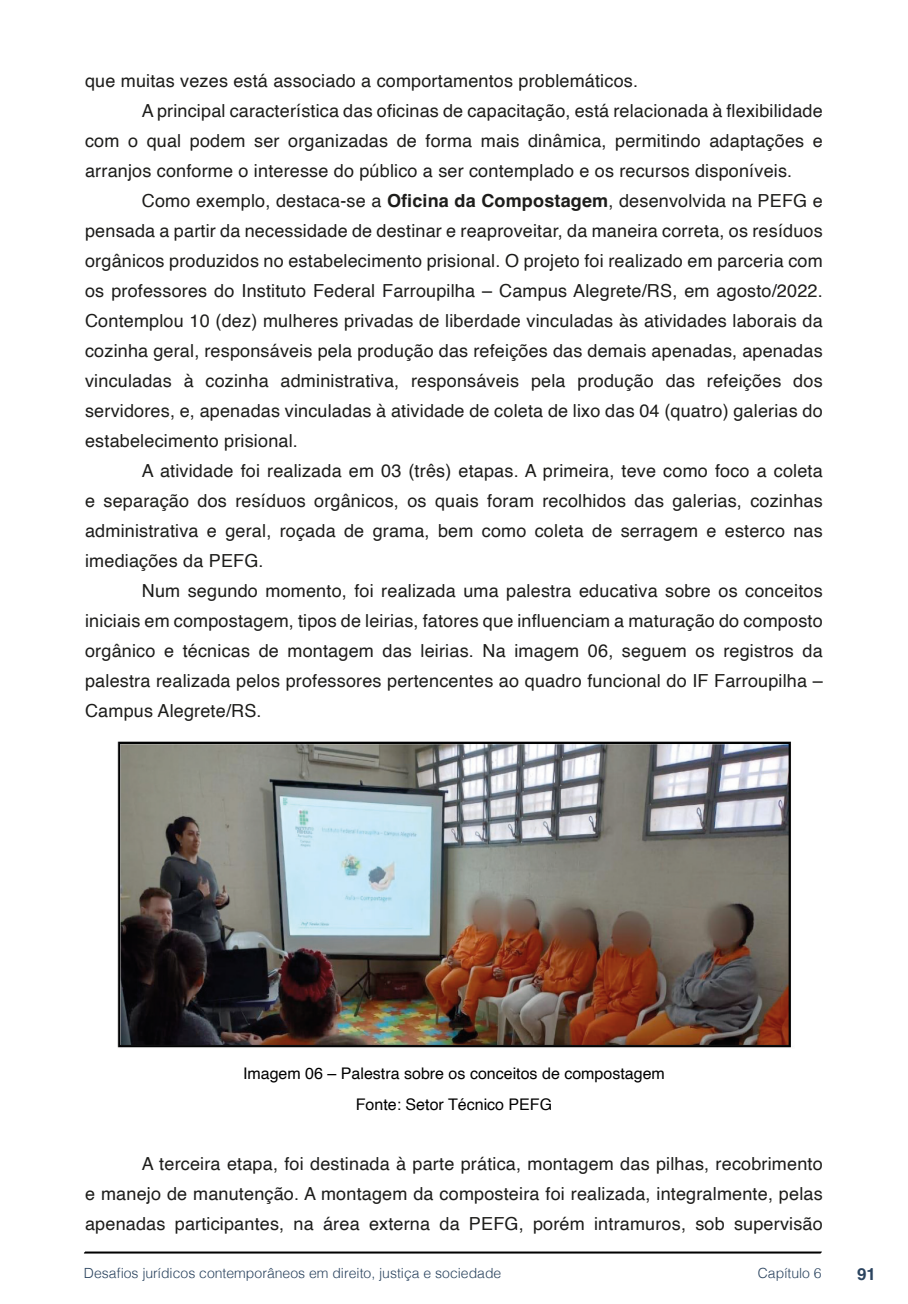
<style>
.page{position:relative;width:908px;height:1304px;background:#fff}
.page>*{position:absolute;margin:0;border:0;box-sizing:border-box;transform-origin:0 0}
.txt{font:18px/30px "Helvetica";letter-spacing:.01em;color:#1d1d1b;text-align:justify}
.t1{font:700 16.8px "Helvetica";color:#2b445f}
.imagens_graf_tab{font:16px "Helvetica";color:#000}
.t2{font:300 14px "Helvetica";color:#2b445f}
.s1{font-weight:700}
</style>
<div class="page">
<svg style="left:84px;top:1251px;width:737px;height:3px;background:#515151"></svg>
<img style="left:117px;top:741px;width:674px;height:307px">
<p class="txt" style="left:85px;top:66px;width:554px">que muitas vezes está associado a comportamentos problemáticos.</p>
<p class="txt" style="left:85px;top:96px;width:738px;text-indent:57px">A principal característica das oficinas de capacitação, está relacionada à flexibilidade com o qual podem ser organizadas de forma mais dinâmica, permitindo adaptações e arranjos conforme o interesse do público a ser contemplado e os recursos disponíveis.</p>
<p class="txt" style="left:85px;top:186px;width:738px;text-indent:57px">Como exemplo, destaca-se a <span class="s1">Oficina da Compostagem</span>, desenvolvida na PEFG e pensada a partir da necessidade de destinar e reaproveitar, da maneira correta, os resíduos orgânicos produzidos no estabelecimento prisional. O projeto foi realizado em parceria com os professores do Instituto Federal Farroupilha – Campus Alegrete/RS, em agosto/2022.<br>Contemplou 10 (dez) mulheres privadas de liberdade vinculadas às atividades laborais da cozinha geral, responsáveis pela produção das refeições das demais apenadas, apenadas vinculadas à cozinha administrativa, responsáveis pela produção das refeições dos servidores, e, apenadas vinculadas à atividade de coleta de lixo das 04 (quatro) galerias do estabelecimento prisional.</p>
<p class="txt" style="left:85px;top:456px;width:738px;text-indent:57px">A atividade foi realizada em 03 (três) etapas. A primeira, teve como foco a coleta e separação dos resíduos orgânicos, os quais foram recolhidos das galerias, cozinhas administrativa e geral, roçada de grama, bem como coleta de serragem e esterco nas imediações da PEFG.</p>
<p class="txt" style="left:85px;top:576px;width:738px;text-indent:57px">Num segundo momento, foi realizada uma palestra educativa sobre os conceitos iniciais em compostagem, tipos de leirias, fatores que influenciam a maturação do composto orgânico e técnicas de montagem das leirias. Na imagem 06, seguem os registros da palestra realizada pelos professores pertencentes ao quadro funcional do IF Farroupilha – Campus Alegrete/RS.</p>
<p class="imagens_graf_tab" style="left:243px;top:1061px;width:423px">Imagem 06 – Palestra sobre os conceitos de compostagem</p>
<p class="imagens_graf_tab" style="left:355px;top:1092px;width:198px">Fonte: Setor Técnico PEFG</p>
<p class="txt" style="left:85px;top:1149px;width:738px;text-indent:57px">A terceira etapa, foi destinada à parte prática, montagem das pilhas, recobrimento e manejo de manutenção. A montagem da composteira foi realizada, integralmente, pelas apenadas participantes, na área externa da PEFG, porém intramuros, sob supervisão</p>
<p class="t2" style="left:84px;top:1261px;width:419px">Desafios jurídicos contemporâneos em direito, justiça e sociedade</p>
<p class="t2" style="left:757px;top:1261px;width:65px">Capítulo 6</p>
<p class="t1" style="left:856px;top:1264px;width:20px">91</p>
</div>
